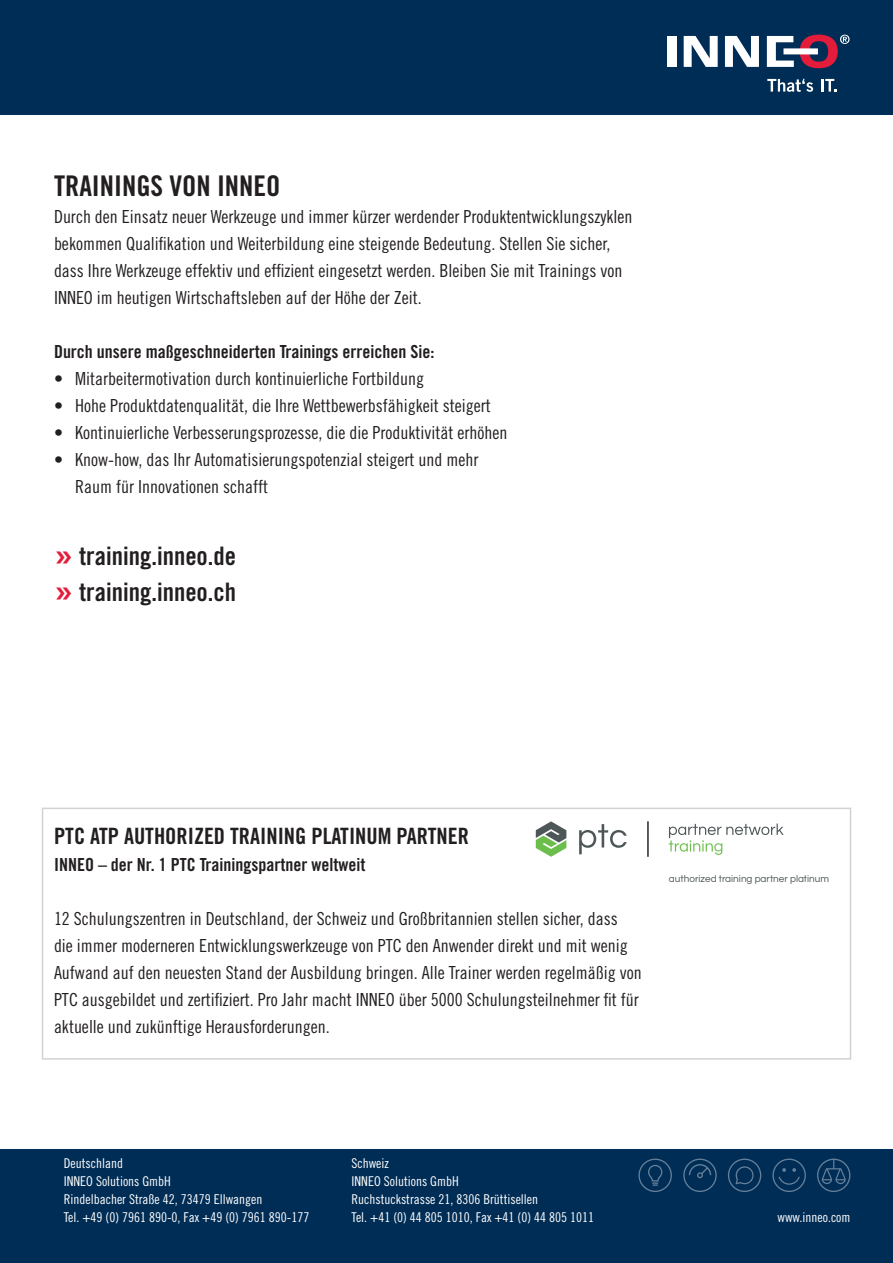
<style>
.page{position:relative;width:893px;height:1263px;background:#fff}
.page>*{position:absolute;margin:0;border:0;box-sizing:border-box;transform-origin:0 0}
.Zwischentitel{font:28.5px "Trade Gothic LT Pro Bd Cn 20";color:#231f20}
.Titel_Kasten{font:25.5px "Trade Gothic LT Pro Bd Cn 20";color:#231f20}
.Zwischentitel-2{font:22.5px "Trade Gothic LT Pro Bd Cn 20";color:#231f20}
.Fließtext{font:18px/27px "Trade Gothic LT Pro Cn 18";color:#231f20}
.Fließtext-2{font:18px "Trade Gothic LT Pro Bd Cn 20";color:#231f20}
.Fußzeile_weiß{font:13.5px "Trade Gothic LT Pro Cn 18";color:#fff}
.t1{font:10.05px "Questrial";color:#4e5758}
.s1{font-size:39px;color:#e41c3b}
</style>
<div class="page">
<div style="left:0;top:0;width:893px;height:115px;background:#002d56"></div>
<svg style="left:767px;top:79px;width:46px;height:13px"></svg>
<svg style="left:821px;top:79px;width:16px;height:13px"></svg>
<div style="left:783px;top:48px;width:35px;height:6px;background:#fff"></div>
<div style="left:668px;top:36px;width:9px;height:31px;background:#fff"></div>
<svg style="left:684px;top:36px;width:34px;height:31px"></svg>
<svg style="left:725px;top:36px;width:34px;height:31px"></svg>
<svg style="left:767px;top:36px;width:27px;height:31px"></svg>
<svg style="left:800px;top:35px;width:49px;height:33px"></svg>
<div style="left:42px;top:808px;width:809px;height:252px;border:2px solid #d1d2d4"></div>
<div style="left:0;top:1150px;width:893px;height:113px;background:#002d56"></div>
<svg style="left:772px;top:1158px;width:34px;height:34px"></svg>
<svg style="left:728px;top:1158px;width:33px;height:34px"></svg>
<svg style="left:638px;top:1158px;width:34px;height:34px"></svg>
<svg style="left:817px;top:1158px;width:33px;height:34px"></svg>
<svg style="left:683px;top:1158px;width:34px;height:34px"></svg>
<svg style="left:536px;top:821px;width:30px;height:36px"></svg>
<svg style="left:579px;top:824px;width:48px;height:30px"></svg>
<hr style="left:648px;top:821px;width:1px;height:36px;background:#101315">
<svg style="left:669px;top:823px;width:115px;height:32px"></svg>
<p class="Zwischentitel" style="left:54px;top:168px;width:228px">TRAININGS VON INNEO</p>
<p class="Fließtext" style="left:54px;top:202px;width:580px">Durch den Einsatz neuer Werkzeuge und immer kürzer werdender Produktentwicklungszyklen bekommen Qualifikation und Weiterbildung eine steigende Bedeutung. Stellen Sie sicher, dass Ihre Werkzeuge effektiv und effizient eingesetzt werden. Bleiben Sie mit Trainings von INNEO im heutigen Wirtschaftsleben auf der Höhe der Zeit.</p>
<p class="Fließtext-2" style="left:54px;top:340px;width:382px">Durch unsere maßgeschneiderten Trainings erreichen Sie:</p>
<p class="Fließtext" style="left:54px;top:364px;width:372px">• Mitarbeitermotivation durch kontinuierliche Fortbildung</p>
<p class="Fließtext" style="left:54px;top:391px;width:438px">• Hohe Produktdatenqualität, die Ihre Wettbewerbsfähigkeit steigert</p>
<p class="Fließtext" style="left:54px;top:418px;width:455px">• Kontinuierliche Verbesserungsprozesse, die die Produktivität erhöhen</p>
<p class="Fließtext" style="left:75px;top:445px;width:405px;text-indent:-21px">• Know-how, das Ihr Automatisierungspotenzial steigert und mehr<br>Raum für Innovationen schafft</p>
<p class="Titel_Kasten" style="left:54px;top:540px;width:184px"><span class="s1">»</span> training.inneo.de</p>
<p class="Titel_Kasten" style="left:54px;top:576px;width:184px"><span class="s1">»</span> training.inneo.ch</p>
<p class="Zwischentitel-2" style="left:54px;top:822px;width:416px">PTC ATP AUTHORIZED TRAINING PLATINUM PARTNER</p>
<p class="Fließtext-2" style="left:54px;top:853px;width:313px">INNEO – der Nr. 1 PTC Trainingspartner weltweit</p>
<p class="Fließtext" style="left:54px;top:904px;width:589px">12 Schulungszentren in Deutschland, der Schweiz und Großbritannien stellen sicher, dass<br>die immer moderneren Entwicklungswerkzeuge von PTC den Anwender direkt und mit wenig Aufwand auf den neuesten Stand der Ausbildung bringen. Alle Trainer werden regelmäßig von PTC ausgebildet und zertifiziert. Pro Jahr macht INNEO über 5000 Schulungsteilnehmer fit für aktuelle und zukünftige Herausforderungen.</p>
<p class="t1" style="left:669px;top:873px;width:162px">authorized training partner platinum</p>
<p class="Fußzeile_weiß" style="left:351px;top:1155px;width:39px">Schweiz</p>
<p class="Fußzeile_weiß" style="left:351px;top:1173px;width:109px">INNEO Solutions GmbH</p>
<p class="Fußzeile_weiß" style="left:351px;top:1191px;width:188px">Ruchstuckstrasse 21, 8306 Brüttisellen</p>
<p class="Fußzeile_weiß" style="left:351px;top:1209px;width:244px">Tel. +41 (0) 44 805 1010, Fax +41 (0) 44 805 1011</p>
<p class="Fußzeile_weiß" style="left:64px;top:1155px;width:61px">Deutschland</p>
<p class="Fußzeile_weiß" style="left:64px;top:1173px;width:109px">INNEO Solutions GmbH</p>
<p class="Fußzeile_weiß" style="left:64px;top:1191px;width:200px">Rindelbacher Straße 42, 73479 Ellwangen</p>
<p class="Fußzeile_weiß" style="left:64px;top:1209px;width:247px">Tel. +49 (0) 7961 890-0, Fax +49 (0) 7961 890-177</p>
<p class="Fußzeile_weiß" style="left:777px;top:1209px;width:75px">www.inneo.com</p>
</div>
